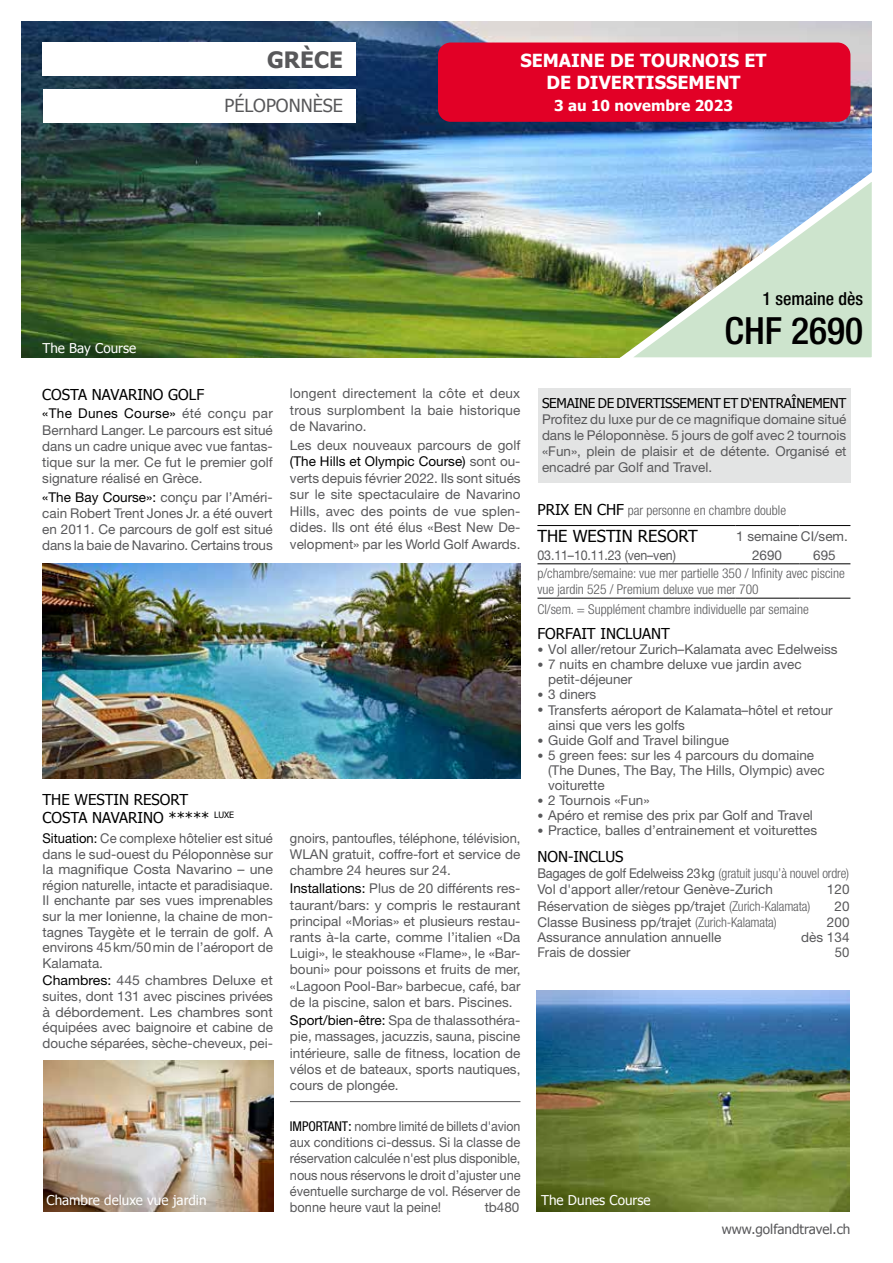
<style>
.page{position:relative;width:893px;height:1263px;background:#fff}
.page>*{position:absolute;margin:0;border:0;box-sizing:border-box;transform-origin:0 0}
.t1{font:500 condensed 37.5px "Helvetica Neue LT Pro";color:#000}
.t2{font:700 22.5px "Tahoma";color:#58585a}
.t3{font:700 18px/21.6px "Tahoma";color:#fff;text-align:center}
.t4{font:18px "Tahoma";color:#58585a}
.t5{font:500 condensed 18px "Helvetica Neue LT Pro";color:#000}
.t6{font:16.5px "Tahoma";color:#000}
.t7{font:15px/18px "Tahoma";color:#000}
.t8{font:700 15px "Tahoma";color:#fff}
.t9{font:13.5px/16.2px "Helvetica Neue LT Pro";color:#58585a;text-align:justify}
.t10{font:13.5px/15.6px "Helvetica Neue LT Pro";color:#58585a;text-align:justify;scale:.96 1}
.t11{font:13.5px/16.2px "Helvetica Neue LT Pro";color:#58585a;text-align:justify;scale:.92 1}
.t12{font:300 condensed 13.5px/16.2px "Helvetica Neue LT Pro";color:#58585a}
.t13{font:13.5px/15.6px "Helvetica Neue LT Pro";color:#58585a;text-align:justify;scale:1.04 1}
.t14{font:13.5px/16.4px "Helvetica Neue LT Pro";color:#58585a;scale:.94 1}
.t15{font:13.5px "Tahoma";color:#fff}
.t16{font:13.5px "Tahoma";letter-spacing:-.02em;color:#000}
.t17{font:13.5px "Tahoma";color:#58585a}
.s1{color:#000}
.s2{font-family:"Tahoma";font-weight:400;font-stretch:normal;font-size:15px;color:#000}
.s3{font-size:12px}
.s4{font-weight:300;font-stretch:condensed}
.s5{font-stretch:condensed;color:#000}
</style>
<div class="page">
<img style="left:43px;top:1061px;width:231px;height:151px">
<img style="left:537px;top:990px;width:313px;height:222px">
<img style="left:21px;top:21px;width:851px;height:336px">
<img style="left:42px;top:563px;width:478px;height:215px">
<img style="left:611px;top:159px;width:261px;height:199px">
<div style="left:43px;top:43px;width:313px;height:33px;background:#fff"></div>
<div style="left:43px;top:89px;width:313px;height:33px;background:#fff"></div>
<div style="left:538px;top:389px;width:313px;height:94px;background:#e3e4e4"></div>
<hr style="left:290px;top:1101px;width:230px;height:1px;background:#58585a">
<div style="left:438px;top:43px;width:412px;height:79px;background:#e20026;border-radius:13px"></div>
<hr style="left:537px;top:525px;width:199px;height:1px;background:#000">
<hr style="left:736px;top:525px;width:63px;height:1px;background:#000">
<hr style="left:799px;top:525px;width:51px;height:1px;background:#000">
<hr style="left:537px;top:563px;width:199px;height:1px;background:#000">
<hr style="left:537px;top:598px;width:199px;height:1px;background:#000">
<hr style="left:736px;top:598px;width:63px;height:1px;background:#000">
<hr style="left:799px;top:598px;width:51px;height:1px;background:#000">
<hr style="left:736px;top:563px;width:63px;height:1px;background:#000">
<hr style="left:799px;top:563px;width:51px;height:1px;background:#000">
<h2 class="t2" style="left:267px;top:44px;width:77px">GRÈCE</h2>
<h3 class="t4" style="left:224px;top:94px;width:120px">PÉLOPONNÈSE</h3>
<p class="t15" style="left:43px;top:339px;width:95px">The Bay Course</p>
<h3 class="t3" style="left:520px;top:49px;width:248px">SEMAINE DE TOURNOIS ET<br>DE DIVERTISSEMENT</h3>
<p class="t8" style="left:554px;top:95px;width:180px">3 au 10 novembre 2023</p>
<h3 class="t5" style="left:763px;top:288px;width:102px">1 semaine dès</h3>
<h1 class="t1" style="left:724px;top:309px;width:140px">CHF 2690</h1>
<p class="t7" style="left:42px;top:385px;width:163px">COSTA NAVARINO GOLF</p>
<p class="t9" style="left:42px;top:405px;width:232px"><span class="s1">«The Dunes Course»</span> été conçu par Bernhard Langer. Le parcours est situé dans un cadre unique avec vue fantas&shy;tique sur la mer. Ce fut le premier golf signature réalisé en Grèce.</p>
<p class="t9" style="left:42px;top:488px;width:232px"><span class="s1">«The Bay Course»:</span> conçu par l’Améri&shy;cain Robert Trent Jones Jr. a été ouvert en 2011. Ce parcours de golf est situé dans la baie de Navarino. Certains trous</p>
<p class="t7" style="left:43px;top:790px;width:193px">THE WESTIN RESORT<br>COSTA NAVARINO ***** <sup>LUXE</sup></p>
<p class="t10" style="left:43px;top:830px;width:242px"><span class="s1">Situation:</span> Ce complexe hôtelier est situé dans le sud-ouest du Péloponnèse sur la magnifique Costa Navarino – une région naturelle, intacte et paradisiaque.<br>Il enchante par ses vues imprenables sur la mer Ionienne, la chaine de mon&shy;tagnes Taygète et le terrain de golf. A environs 45km/50min de l’aéroport de Kalamata.</p>
<p class="t13" style="left:43px;top:972px;width:223px"><span class="s1">Chambres:</span> 445 chambres Deluxe et suites, dont 131 avec piscines privées à débordement. Les chambres sont équipées avec baignoire et cabine de douche séparées, sèche-cheveux, pei-</p>
<p class="t9" style="left:290px;top:385px;width:232px">longent directement la côte et deux trous surplombent la baie historique de Navarino.</p>
<p class="t9" style="left:290px;top:437px;width:232px">Les deux nouveaux parcours de golf <span class="s1">(The Hills et Olympic Course)</span> sont ou&shy;verts depuis février 2022. Ils sont situés sur le site spectaculaire de Navarino Hills, avec des points de vue splen&shy;dides. Ils ont été élus «Best New De&shy;velopment» par les World Golf Awards.</p>
<p class="t10" style="left:290px;top:829px;width:242px;line-height:16.2px">gnoirs, pantoufles, téléphone, télévision, WLAN gratuit, coffre-fort et service de chambre 24 heures sur 24.</p>
<p class="t9" style="left:290px;top:880px;width:232px"><span class="s1">Installations:</span> Plus de 20 différents res&shy;taurant/bars: y compris le restaurant principal «Morias» et plusieurs restau&shy;rants à-la carte, comme l’italien «Da Luigi», le steakhouse «Flame», le «Bar&shy;bouni» pour poissons et fruits de mer, «Lagoon Pool-Bar» barbecue, café, bar de la piscine, salon et bars. Piscines.</p>
<p class="t9" style="left:290px;top:1012px;width:232px"><span class="s1">Sport/bien-être:</span> Spa de thalassothéra&shy;pie, massages, jacuzzis, sauna, piscine intérieure, salle de fitness, location de vélos et de bateaux, sports nautiques, cours de plongée.</p>
<p class="t16" style="left:542px;top:393px;width:306px">SEMAINE DE DIVERTISSEMENT ET D‘ENTRAÎNEMENT</p>
<p class="t9" style="left:542px;top:410px;width:306px">Profitez du luxe pur de ce magnifique domaine situé dans le Péloponnèse. 5 jours de golf avec 2 tournois «Fun», plein de plaisir et de détente. Organisé et encadré par Golf and Travel.</p>
<p class="t12" style="left:537px;top:502px;width:250px"><span class="s2">PRIX EN CHF</span> par personne en chambre double</p>
<p class="t6" style="left:537px;top:525px;width:162px">THE WESTIN RESORT</p>
<p class="t9" style="left:736px;top:528px;width:113px">1 semaine CI/sem.</p>
<p class="t11" style="left:537px;top:547px;width:152px">03.11–10.11.23 (ven–ven)</p>
<p class="t9" style="left:752px;top:547px;width:32px">2690</p>
<p class="t9" style="left:813px;top:547px;width:24px">695</p>
<p class="t12" style="left:537px;top:565px;width:309px">p/chambre/semaine: vue mer partielle 350 / Infinity avec piscine vue jardin 525 / Premium deluxe vue mer 700</p>
<p class="t12" style="left:537px;top:601px;width:273px">CI/sem. = Supplément chambre individuelle par semaine</p>
<p class="t7" style="left:537px;top:624px;width:134px">FORFAIT INCLUANT</p>
<p class="t9" style="left:537px;top:641px;width:302px"><span class="s3">•</span> Vol aller/retour Zurich–Kalamata avec Edelweiss</p>
<p class="t9" style="left:548px;top:657px;width:255px;line-height:15px;text-indent:-11px"><span class="s3">•</span> 7 nuits en chambre deluxe vue jardin avec petit-déjeuner</p>
<p class="t9" style="left:537px;top:686px;width:60px"><span class="s3">•</span> 3 diners</p>
<p class="t9" style="left:548px;top:702px;width:286px;line-height:15px;text-indent:-11px"><span class="s3">•</span> Transferts aéroport de Kalamata–hôtel et retour ainsi que vers les golfs</p>
<p class="t9" style="left:537px;top:731px;width:193px"><span class="s3">•</span> Guide Golf and Travel bilingue</p>
<p class="t9" style="left:548px;top:747px;width:278px;line-height:15.5px;text-align:left;text-indent:-11px"><span class="s3">•</span> 5 green fees: sur les 4 parcours du domaine (The Dunes, The Bay, The Hills, Olympic) avec voiturette</p>
<p class="t9" style="left:537px;top:792px;width:114px"><span class="s3">•</span> 2 Tournois «Fun»</p>
<p class="t9" style="left:537px;top:807px;width:277px"><span class="s3">•</span> Apéro et remise des prix par Golf and Travel</p>
<p class="t9" style="left:537px;top:822px;width:281px"><span class="s3">•</span> Practice, balles d’entrainement et voiturettes</p>
<p class="t7" style="left:537px;top:847px;width:88px">NON-INCLUS</p>
<p class="t14" style="left:537px;top:865px;width:333px">Bagages de golf Edelweiss 23kg <span class="s4">(gratuit jusqu’à nouvel ordre)<br></span>Vol d'apport aller/retour Genève-Zurich</p>
<p class="t9" style="left:827px;top:881px;width:24px">120</p>
<p class="t9" style="left:537px;top:897px;width:274px">Réservation de sièges pp/trajet <span class="s4">(Zurich-Kalamata)</span></p>
<p class="t9" style="left:834px;top:897px;width:17px">20</p>
<p class="t9" style="left:537px;top:914px;width:241px">Classe Business pp/trajet <span class="s4">(Zurich-Kalamata)</span></p>
<p class="t9" style="left:827px;top:914px;width:24px">200</p>
<p class="t9" style="left:537px;top:929px;width:185px">Assurance annulation annuelle</p>
<p class="t9" style="left:801px;top:929px;width:50px">dès 134</p>
<p class="t9" style="left:537px;top:944px;width:95px">Frais de dossier</p>
<p class="t9" style="left:835px;top:944px;width:16px">50</p>
<p class="t11" style="left:290px;top:1118px;width:252px"><span class="s5">IMPORTANT</span><span class="s1">:</span> nombre limité de billets d'avion aux conditions ci-dessus. Si la classe de réservation calculée n'est plus disponible, nous nous réservons le droit d’ajuster une éventuelle surcharge de vol. Réserver de bonne heure vaut la peine!</p>
<p class="t15" style="left:47px;top:1191px;width:162px">Chambre deluxe vue jardin</p>
<p class="t15" style="left:541px;top:1191px;width:111px">The Dunes Course</p>
<p class="t9" style="left:485px;top:1199px;width:36px">tb480</p>
<p class="t17" style="left:722px;top:1220px;width:130px">www.golfandtravel.ch</p>
</div>
